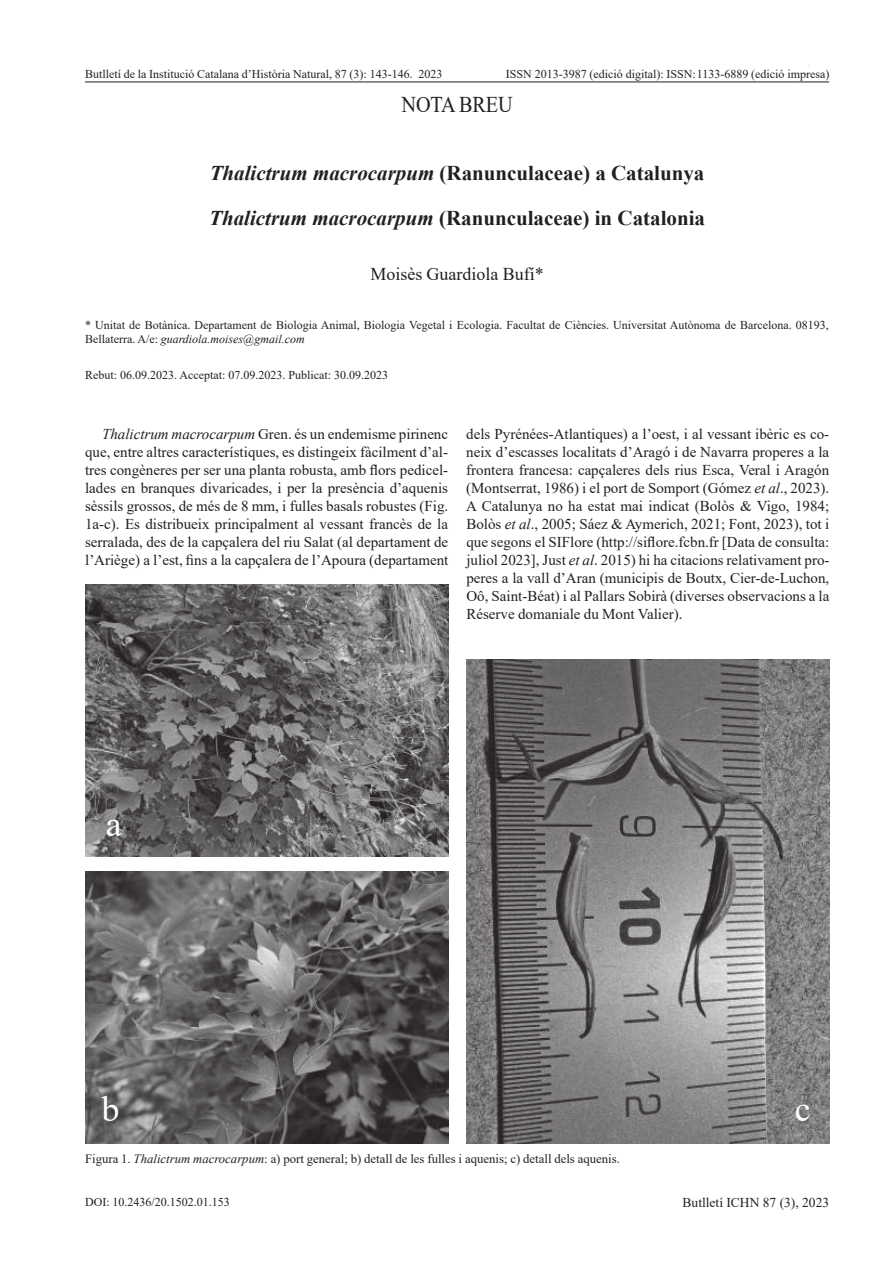
<style>
.page{position:relative;width:893px;height:1263px;background:#fff}
.page>*{position:absolute;margin:0;border:0;box-sizing:border-box;transform-origin:0 0}
.t1{font:36px "Times New Roman";color:#fff}
.t2{font:22.5px "Times New Roman";letter-spacing:-.01em;color:#221f1f;scale:.9 1}
.t3{font:700 21px/45.2px "Times New Roman";color:#221f1f}
.t4{font:18px "Times New Roman";color:#221f1f}
.t5{font:15px/18px "Times New Roman";color:#221f1f;text-align:justify}
.t6{font:13.5px "Times New Roman";color:#221f1f}
.t7{font:12.75px "Times New Roman";color:#221f1f}
.t8{font:12px/14.4px "Times New Roman";color:#221f1f}
.s1{font-style:italic}
</style>
<div class="page">
<hr style="left:85px;top:82px;width:744px;height:1px;background:#221f1f">
<img style="left:85px;top:584px;width:363px;height:272px">
<img style="left:85px;top:871px;width:363px;height:273px">
<img style="left:466px;top:659px;width:363px;height:484px">
<p class="t5" style="left:807px;top:63px;width:24px">143</p>
<p class="t8" style="left:85px;top:68px;width:359px">Butlletí de la Institució Catalana d’Història Natural, 87 (3): 143-146. 2023</p>
<h2 class="t2" style="left:402px;top:96px;width:125px">NOTA BREU</h2>
<p class="t8" style="left:506px;top:68px;width:325px">ISSN 2013-3987 (edició digital): ISSN: 1133-6889 (edició impresa)</p>
<h3 class="t3" style="left:209px;top:152px;width:497px"><span class="s1">Thalictrum macrocarpum</span> (Ranunculaceae) a Catalunya<br><span class="s1">Thalictrum macrocarpum</span> (Ranunculaceae) in Catalonia</h3>
<p class="t4" style="left:371px;top:268px;width:175px">Moisès Guardiola Bufí*</p>
<p class="t8" style="left:85px;top:319px;width:745px">* Unitat de Botànica. Departament de Biologia Animal, Biologia Vegetal i Ecologia. Facultat de Ciències. Universitat Autònoma de Barcelona. 08193,<br>Bellaterra. A/e: <span class="s1">guardiola.moises@gmail.com</span></p>
<p class="t8" style="left:85px;top:369px;width:304px">Rebut: 06.09.2023. Acceptat: 07.09.2023. Publicat: 30.09.2023</p>
<p class="t5" style="left:85px;top:426px;width:365px;text-indent:17px"><span class="s1">Thalictrum macrocarpum</span> Gren. és un endemisme pirinenc que, entre altres característiques, es distingeix fàcilment d’al&shy;tres congèneres per ser una planta robusta, amb flors pedicel&shy;lades en branques divaricades, i per la presència d’aquenis sèssils grossos, de més de 8 mm, i fulles basals robustes (Fig.<br>1a-c). Es distribueix principalment al vessant francès de la serralada, des de la capçalera del riu Salat (al departament de l’Ariège) a l’est, fins a la capçalera de l’Apoura (departament</p>
<p class="t5" style="left:466px;top:426px;width:365px">dels Pyrénées-Atlantiques) a l’oest, i al vessant ibèric es co&shy;neix d’escasses localitats d’Aragó i de Navarra properes a la frontera francesa: capçaleres dels rius Esca, Veral i Aragón (Montserrat, 1986) i el port de Somport (Gómez <span class="s1">et al</span>., 2023).<br>A Catalunya no ha estat mai indicat (Bolòs &amp; Vigo, 1984; Bolòs <span class="s1">et al</span>., 2005; Sáez &amp; Aymerich, 2021; Font, 2023), tot i que segons el SIFlore (http://siflore.fcbn.fr [Data de consulta: juliol 2023], Just <span class="s1">et al</span>. 2015) hi ha citacions relativament pro&shy;peres a la vall d’Aran (municipis de Boutx, Cier-de-Luchon, Oô, Saint-Béat) i al Pallars Sobirà (diverses observacions a la Réserve domaniale du Mont Valier).</p>
<h1 class="t1" style="left:106px;top:811px;width:17px">a</h1>
<h1 class="t1" style="left:101px;top:1096px;width:19px">b</h1>
<h1 class="t1" style="left:795px;top:1095px;width:17px">c</h1>
<p class="t7" style="left:85px;top:1154px;width:536px">Figura 1. <span class="s1">Thalictrum macrocarpum</span>: a) port general; b) detall de les fulles i aquenis; c) detall dels aquenis.</p>
<p class="t8" style="left:85px;top:1196px;width:146px">DOI: 10.2436/20.1502.01.153</p>
<p class="t6" style="left:683px;top:1198px;width:148px">Butlletí ICHN 87 (3), 2023</p>
</div>
